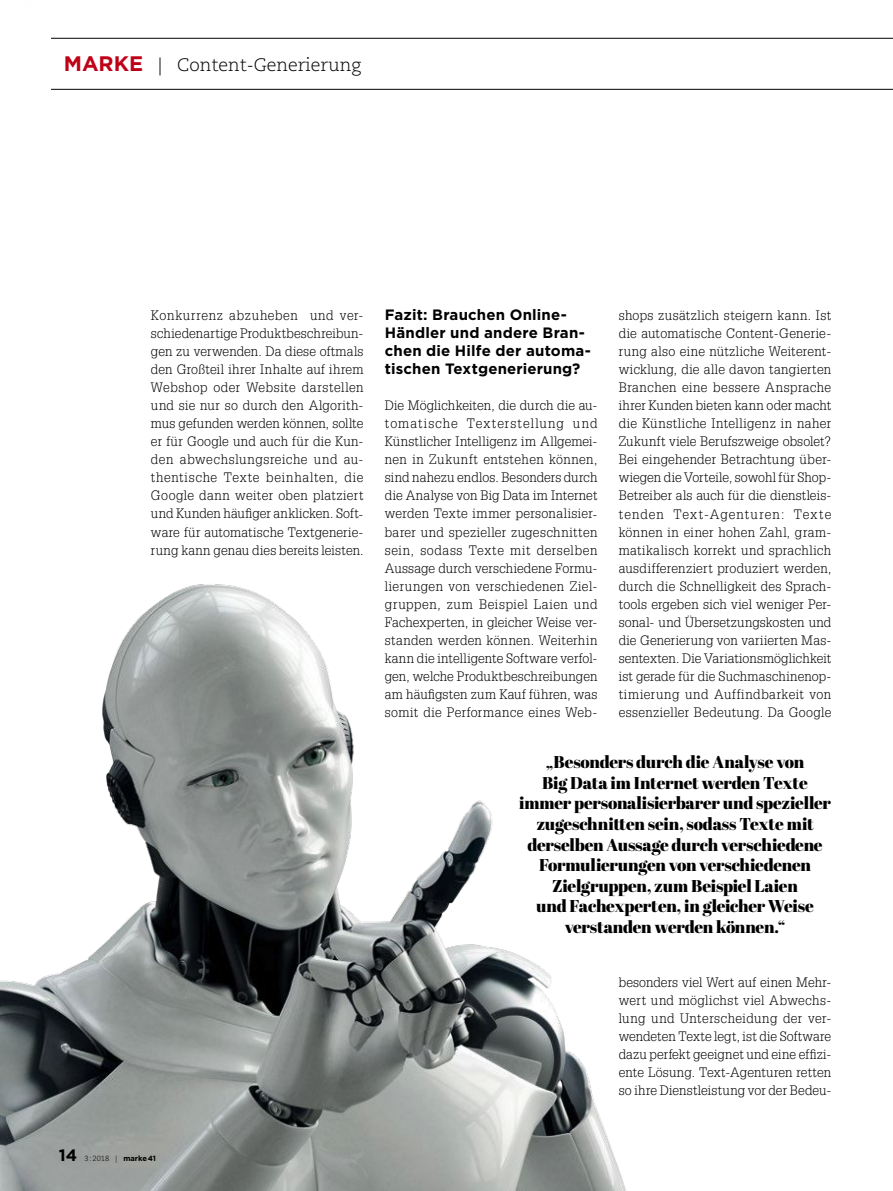
<style>
.page{position:relative;width:893px;height:1191px;background:#fff}
.page>*{position:absolute;margin:0;border:0;box-sizing:border-box;transform-origin:0 0}
.t1{font:300 18px "Caecilia LT Std";color:#000}
.t2{font:17.1px/20.5px "Abril Fatface";letter-spacing:-.02em;color:#000;text-align:center}
.t3{font:700 15px/18px "Gotham";letter-spacing:.015em;color:#000}
.t4{font:300 13.35px/18px "Glypha LT Std";letter-spacing:.02em;color:#000;text-align:justify}
.t5{font:300 7.5px "Caecilia LT Std";color:#000}
.s1{font-family:"Gotham";font-weight:700;font-size:21px;color:#bf0018}
.s2{font-family:"Gotham";font-weight:700;font-size:16.5px}
.s3{font-family:"Gotham";font-weight:700}
</style>
<div class="page">
<img style="left:0;top:584px;width:626px;height:607px">
<hr style="left:51px;top:38px;width:842px;height:1px;background:#000">
<hr style="left:51px;top:89px;width:842px;height:1px;background:#000">
<h1 class="t1" style="left:64px;top:55px;width:299px"><span class="s1">MARKE</span> | Content-Generierung</h1>
<p class="t4" style="left:151px;top:307px;width:214px">Konkurrenz abzuheben und ver&shy;schiedenartige Produktbeschreibun&shy;gen zu verwenden. Da diese oftmals den Großteil ihrer Inhalte auf ihrem Webshop oder Website darstellen und sie nur so durch den Algorith&shy;mus gefunden werden können, sollte er für Google und auch für die Kun&shy;den abwechslungsreiche und au&shy;thentische Texte beinhalten, die Google dann weiter oben platziert und Kunden häufiger anklicken. Soft&shy;ware für automatische Textgenerie&shy;rung kann genau dies bereits leisten.</p>
<p class="t3" style="left:385px;top:306px;width:208px">fazit: Brauchen online&shy;händler und andere Bran&shy;chen die hilfe der automa&shy;tischen textgenerierung?</p>
<p class="t4" style="left:619px;top:307px;width:214px">shops zusätzlich steigern kann. Ist die automatische Content-Generie&shy;rung also eine nützliche Weiterent&shy;wicklung, die alle davon tangierten Branchen eine bessere Ansprache ihrer Kunden bieten kann oder macht die Künstliche Intelligenz in naher Zukunft viele Berufszweige obsolet?<br>Bei eingehender Betrachtung über&shy;wiegen die Vorteile, sowohl für Shop-Betreiber als auch für die dienstleis&shy;tenden Text-Agenturen: Texte können in einer hohen Zahl, gram&shy;matikalisch korrekt und sprachlich ausdifferenziert produziert werden, durch die Schnelligkeit des Sprach&shy;tools ergeben sich viel weniger Per&shy;sonal- und Übersetzungskosten und die Generierung von variierten Mas&shy;sentexten. Die Variationsmöglichkeit ist gerade für die Suchmaschinenop&shy;timierung und Auffindbarkeit von essenzieller Bedeutung. Da Google</p>
<p class="t2" style="left:519px;top:751px;width:314px">„Besonders durch die Analyse von<br>Big Data im Internet werden Texte immer personalisierbarer und spezieller zugeschnitten sein, sodass Texte mit derselben Aussage durch verschiedene Formulierungen von verschiedenen Zielgruppen, zum Beispiel Laien<br>und Fachexperten, in gleicher Weise verstanden werden können.“</p>
<p class="t4" style="left:385px;top:397px;width:214px">Die Möglichkeiten, die durch die au&shy;tomatische Texterstellung und Künstlicher Intelligenz im Allgemei&shy;nen in Zukunft entstehen können, sind nahezu endlos. Besonders durch die Analyse von Big Data im Internet werden Texte immer personalisier&shy;barer und spezieller zugeschnitten sein, sodass Texte mit derselben Aussage durch verschiedene Formu&shy;lierungen von verschiedenen Ziel&shy;gruppen, zum Beispiel Laien und Fachexperten, in gleicher Weise ver&shy;standen werden können. Weiterhin kann die intelligente Software verfol&shy;gen, welche Produktbeschreibungen am häufigsten zum Kauf führen, was somit die Performance eines Web-</p>
<p class="t5" style="left:59px;top:1154px;width:99px"><span class="s2">14</span> 3:2018 | <span class="s3">marke 41</span></p>
<p class="t4" style="left:619px;top:973px;width:214px">besonders viel Wert auf einen Mehr&shy;wert und möglichst viel Abwechs&shy;lung und Unterscheidung der ver&shy;wendeten Texte legt, ist die Software dazu perfekt geeignet und eine effizi&shy;ente Lösung. Text-Agenturen retten so ihre Dienstleistung vor der Bedeu-</p>
</div>
